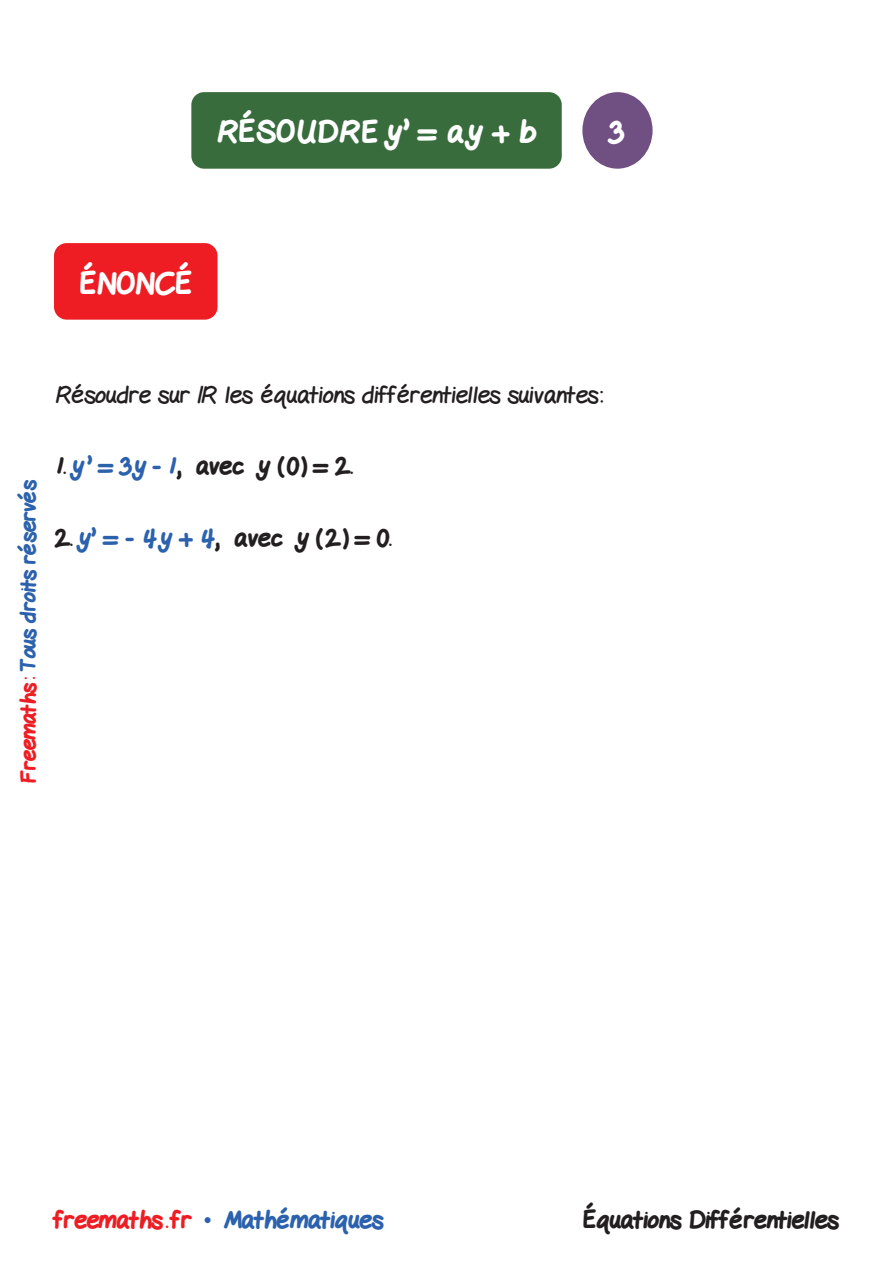
<style>
.page{position:relative;width:893px;height:1263px;background:#fff}
.page>*{position:absolute;margin:0;border:0;box-sizing:border-box;transform-origin:0 0}
.t1{font:800 30px "Gel Pen";letter-spacing:.02em;color:#fff}
.Texte-Ennonce{font:800 24px "Gel Pen";color:#231f20}
.Texte-Ennonce-2{font:24px "Gel Pen";color:#231f20}
.t2{font:800 24px "Gel Pen";color:#2c62ad}
.t3{font:800 21px "Gel Pen";letter-spacing:-.01em;color:#2c62ad}
.s1{color:#ee1d23}
.s2{color:#2c62ad}
.s3{font-family:"Times New Roman";font-weight:400}
</style>
<div class="page">
<div style="left:54px;top:243px;width:164px;height:77px;background:#ee1d23;border-radius:13px"></div>
<div style="left:582px;top:92px;width:71px;height:77px;background:#704f83;border-radius:50%"></div>
<div style="left:191px;top:92px;width:371px;height:77px;background:#386c3d;border-radius:13px"></div>
<p class="t1" style="left:217px;top:109px;width:321px">RÉSOUDRE y’ = a y + b</p>
<p class="t1" style="left:610px;top:109px;width:16px">3</p>
<p class="t1" style="left:80px;top:260px;width:114px">ÉNONCÉ</p>
<p class="Texte-Ennonce-2" style="left:55px;top:375px;width:550px">Résoudre sur ¨ les équations différentielles suivantes:</p>
<p class="t3" style="left:12px;top:783px;width:305px;rotate:-90deg"><span class="s1">Freemaths:</span> Tous droits réservés</p>
<p class="Texte-Ennonce" style="left:55px;top:447px;width:300px">1. <span class="s2">y’ = 3y - 1</span>, avec y (0) = 2.</p>
<p class="Texte-Ennonce" style="left:55px;top:519px;width:338px">2. <span class="s2">y’ = - 4 y + 4</span>, avec y (2) = 0.</p>
<p class="t2" style="left:54px;top:1201px;width:331px"><span class="s1">freemaths . fr</span> <span class="s3">•</span> Mathématiques</p>
<p class="Texte-Ennonce" style="left:583px;top:1201px;width:258px">Équations Différentielles</p>
</div>
